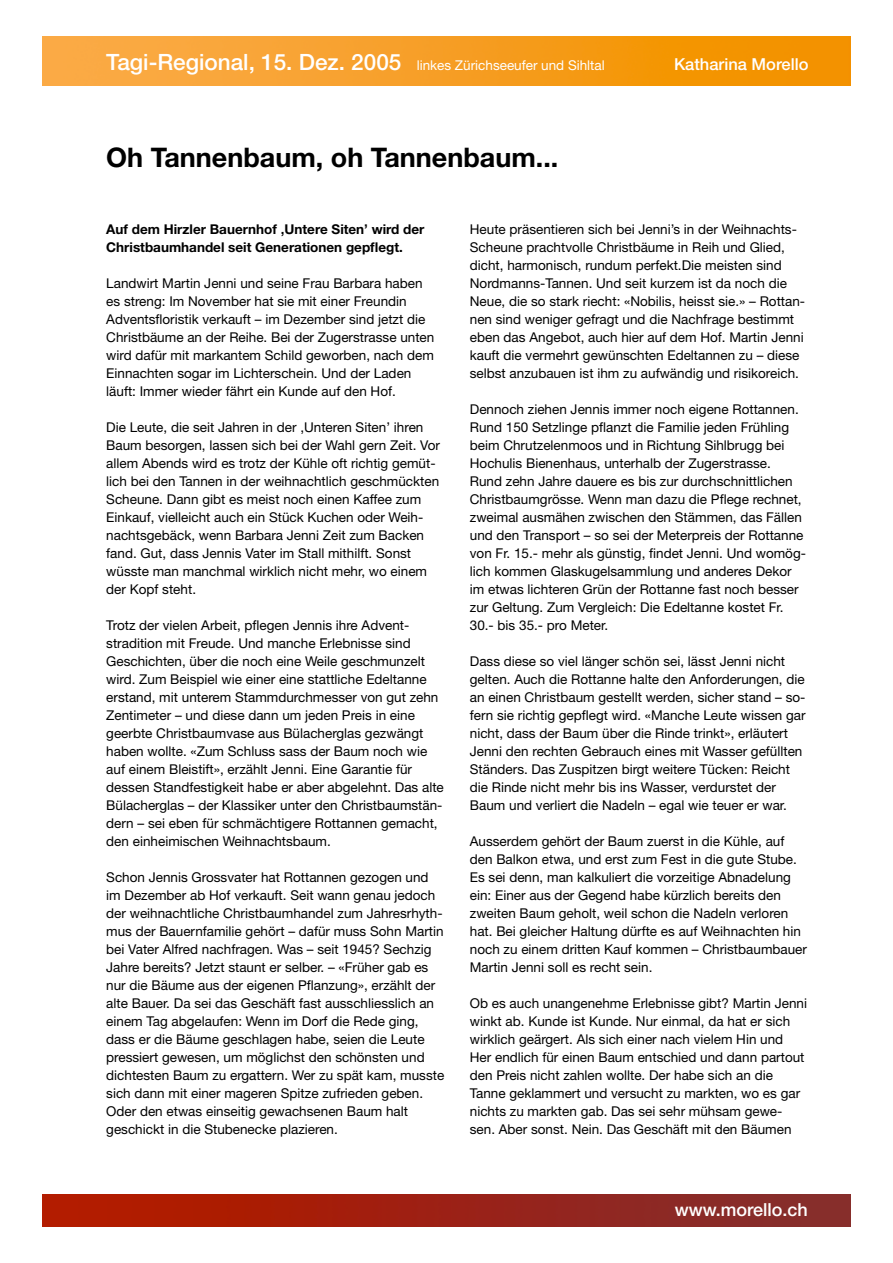
<style>
.page{position:relative;width:893px;height:1263px;background:#fff}
.page>*{position:absolute;margin:0;border:0;box-sizing:border-box;transform-origin:0 0}
.t1{font:700 27px "Helvetica Neue";color:#000}
.t2{font:500 18px "Helvetica Neue";color:#fff}
.t3{font:500 16.5px "Helvetica Neue";color:#fff}
.t4{font:13.5px/18px "Helvetica Neue";color:#000}
.t5{font:700 13.5px/18px "Helvetica Neue";color:#000}
.t6{font:13.5px "Helvetica Neue";color:#fff}
.s1{font-weight:500;font-size:22.5px}
</style>
<div class="page">
<img style="left:43px;top:1194px;width:807px;height:32px">
<img style="left:43px;top:37px;width:807px;height:48px">
<p class="t6" style="left:106px;top:57px;width:500px"><span class="s1">Tagi-Regional, 15. Dez. 2005</span> linkes Zürichseeufer und Sihltal</p>
<p class="t3" style="left:674px;top:54px;width:136px">Katharina Morello</p>
<h1 class="t1" style="left:106px;top:141px;width:454px">Oh Tannenbaum, oh Tannenbaum...</h1>
<p class="t5" style="left:106px;top:220px;width:320px">Auf dem Hirzler Bauernhof ‚Untere Siten’ wird der<br>Christbaumhandel seit Generationen gepflegt.</p>
<p class="t4" style="left:106px;top:274px;width:330px">Landwirt Martin Jenni und seine Frau Barbara haben es streng: Im November hat sie mit einer Freundin Adventsfloristik verkauft – im Dezember sind jetzt die Christbäume an der Reihe. Bei der Zugerstrasse unten wird dafür mit markantem Schild geworben, nach dem Einnachten sogar im Lichterschein. Und der Laden läuft: Immer wieder fährt ein Kunde auf den Hof.</p>
<p class="t4" style="left:106px;top:418px;width:335px">Die Leute, die seit Jahren in der ‚Unteren Siten’ ihren Baum besorgen, lassen sich bei der Wahl gern Zeit. Vor allem Abends wird es trotz der Kühle oft richtig gemüt&shy;lich bei den Tannen in der weihnachtlich geschmückten Scheune. Dann gibt es meist noch einen Kaffee zum Einkauf, vielleicht auch ein Stück Kuchen oder Weih&shy;nachtsgebäck, wenn Barbara Jenni Zeit zum Backen fand. Gut, dass Jennis Vater im Stall mithilft. Sonst wüsste man manchmal wirklich nicht mehr, wo einem der Kopf steht.</p>
<p class="t4" style="left:106px;top:616px;width:339px">Trotz der vielen Arbeit, pflegen Jennis ihre Advent&shy;stradition mit Freude. Und manche Erlebnisse sind Geschichten, über die noch eine Weile geschmunzelt wird. Zum Beispiel wie einer eine stattliche Edeltanne erstand, mit unterem Stammdurchmesser von gut zehn Zentimeter – und diese dann um jeden Preis in eine geerbte Christbaumvase aus Bülacherglas gezwängt haben wollte. «Zum Schluss sass der Baum noch wie auf einem Bleistift», erzählt Jenni. Eine Garantie für dessen Standfestigkeit habe er aber abgelehnt. Das alte Bülacherglas – der Klassiker unter den Christbaumstän&shy;dern – sei eben für schmächtigere Rottannen gemacht, den einheimischen Weihnachtsbaum.</p>
<p class="t4" style="left:106px;top:868px;width:339px">Schon Jennis Grossvater hat Rottannen gezogen und im Dezember ab Hof verkauft. Seit wann genau jedoch der weihnachtliche Christbaumhandel zum Jahresrhyth&shy;mus der Bauernfamilie gehört – dafür muss Sohn Martin bei Vater Alfred nachfragen. Was – seit 1945? Sechzig Jahre bereits? Jetzt staunt er selber. – «Früher gab es nur die Bäume aus der eigenen Pflanzung», erzählt der alte Bauer. Da sei das Geschäft fast ausschliesslich an einem Tag abgelaufen: Wenn im Dorf die Rede ging, dass er die Bäume geschlagen habe, seien die Leute pressiert gewesen, um möglichst den schönsten und dichtesten Baum zu ergattern. Wer zu spät kam, musste sich dann mit einer mageren Spitze zufrieden geben.<br>Oder den etwas einseitig gewachsenen Baum halt geschickt in die Stubenecke plazieren.</p>
<p class="t4" style="left:470px;top:220px;width:337px">Heute präsentieren sich bei Jenni’s in der Weihnachts-Scheune prachtvolle Christbäume in Reih und Glied, dicht, harmonisch, rundum perfekt.Die meisten sind Nordmanns-Tannen. Und seit kurzem ist da noch die Neue, die so stark riecht: «Nobilis, heisst sie.» – Rottan&shy;nen sind weniger gefragt und die Nachfrage bestimmt eben das Angebot, auch hier auf dem Hof. Martin Jenni kauft die vermehrt gewünschten Edeltannen zu – diese selbst anzubauen ist ihm zu aufwändig und risikoreich.</p>
<p class="t4" style="left:470px;top:400px;width:338px">Dennoch ziehen Jennis immer noch eigene Rottannen.<br>Rund 150 Setzlinge pflanzt die Familie jeden Frühling beim Chrutzelenmoos und in Richtung Sihlbrugg bei Hochulis Bienenhaus, unterhalb der Zugerstrasse.<br>Rund zehn Jahre dauere es bis zur durchschnittlichen Christbaumgrösse. Wenn man dazu die Pflege rechnet, zweimal ausmähen zwischen den Stämmen, das Fällen und den Transport – so sei der Meterpreis der Rottanne von Fr. 15.- mehr als günstig, findet Jenni. Und womög&shy;lich kommen Glaskugelsammlung und anderes Dekor im etwas lichteren Grün der Rottanne fast noch besser zur Geltung. Zum Vergleich: Die Edeltanne kostet Fr.<br>30.- bis 35.- pro Meter.</p>
<p class="t4" style="left:470px;top:652px;width:337px">Dass diese so viel länger schön sei, lässt Jenni nicht gelten. Auch die Rottanne halte den Anforderungen, die an einen Christbaum gestellt werden, sicher stand – so&shy;fern sie richtig gepflegt wird. «Manche Leute wissen gar nicht, dass der Baum über die Rinde trinkt», erläutert Jenni den rechten Gebrauch eines mit Wasser gefüllten Ständers. Das Zuspitzen birgt weitere Tücken: Reicht die Rinde nicht mehr bis ins Wasser, verdurstet der Baum und verliert die Nadeln – egal wie teuer er war.</p>
<p class="t4" style="left:470px;top:832px;width:339px">Ausserdem gehört der Baum zuerst in die Kühle, auf den Balkon etwa, und erst zum Fest in die gute Stube.<br>Es sei denn, man kalkuliert die vorzeitige Abnadelung ein: Einer aus der Gegend habe kürzlich bereits den zweiten Baum geholt, weil schon die Nadeln verloren hat. Bei gleicher Haltung dürfte es auf Weihnachten hin noch zu einem dritten Kauf kommen – Christbaumbauer Martin Jenni soll es recht sein.</p>
<p class="t4" style="left:470px;top:994px;width:339px">Ob es auch unangenehme Erlebnisse gibt? Martin Jenni winkt ab. Kunde ist Kunde. Nur einmal, da hat er sich wirklich geärgert. Als sich einer nach vielem Hin und Her endlich für einen Baum entschied und dann partout den Preis nicht zahlen wollte. Der habe sich an die Tanne geklammert und versucht zu markten, wo es gar nichts zu markten gab. Das sei sehr mühsam gewe&shy;sen. Aber sonst. Nein. Das Geschäft mit den Bäumen</p>
<h2 class="t2" style="left:675px;top:1199px;width:135px">www.morello.ch</h2>
</div>
